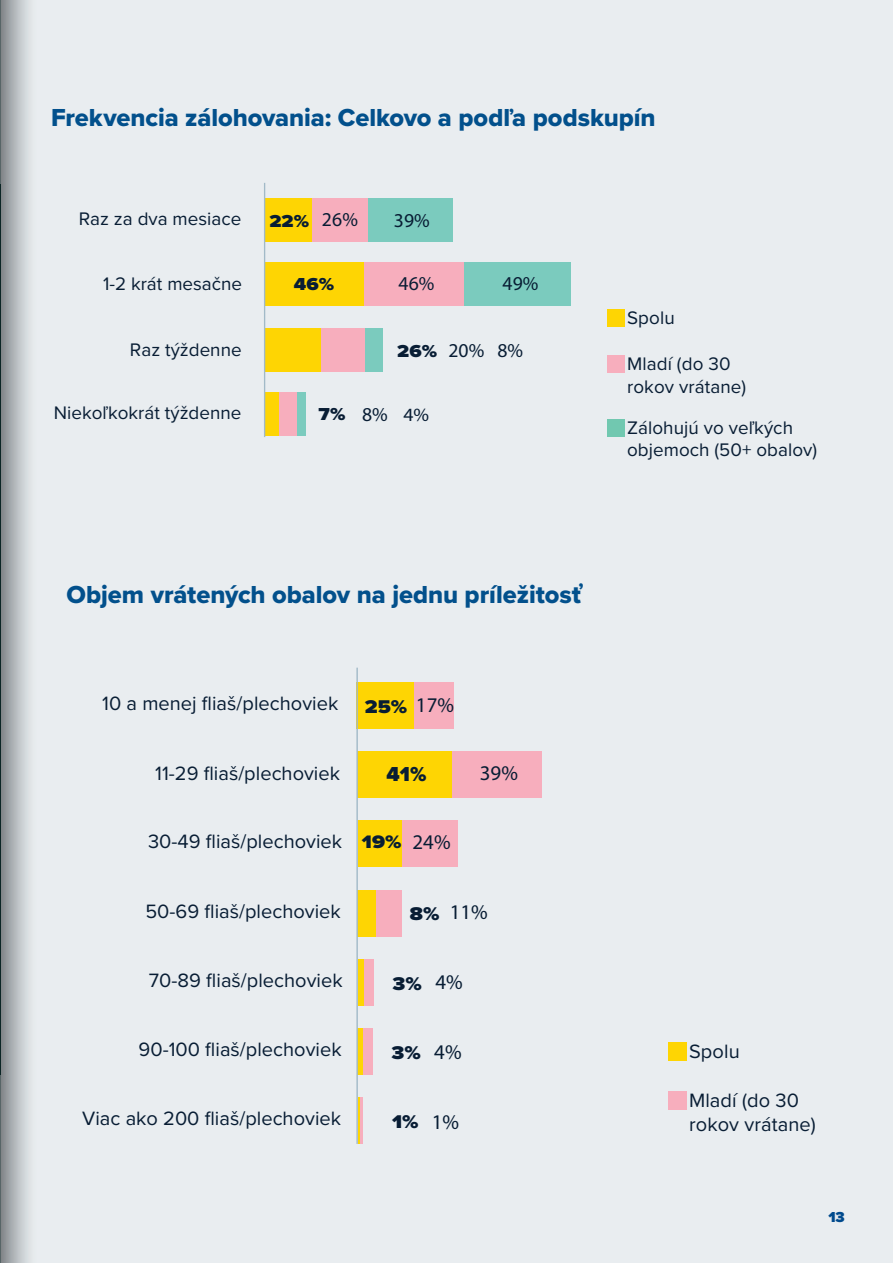
<style>
.page{position:relative;width:893px;height:1263px;background:#e9edf0}
.page>*{position:absolute;margin:0;border:0;box-sizing:border-box;transform-origin:0 0}
.t1{font:25.5px "Proxima Nova Extrabld";letter-spacing:-.005em;color:#02508c}
.t2{font:21px "Calibri";color:#081d34}
.t3{font:900 21px "Proxima Nova";color:#081d34}
.t4{font:20.1px/24px "Proxima Nova";color:#081d34}
.t5{font:19.65px "Calibri";letter-spacing:.005em;color:#081d34}
.t6{font:900 19.05px "Proxima Nova";color:#081d34;scale:1.1 1}
.t7{font:18.9px/22.6px "Proxima Nova";color:#081d34}
.t8{font:900 18px "Proxima Nova";color:#081d34;scale:1.1 1}
.t9{font:900 15px "Proxima Nova";color:#004a8d}
.s1{font-family:"Calibri";font-weight:400;font-size:19.65px}
.s2{font-family:"Proxima Nova";font-weight:900;font-size:18px}
.s3{font-family:"Calibri";font-weight:400;font-size:18.75px}
.s4{font-family:"Calibri";font-weight:400;font-size:21px}
.s5{font-weight:900;font-size:18.75px}
.s6{font-family:"Calibri";font-size:21px}
.s7{font-family:"Proxima Nova";font-weight:900;font-size:19.05px}
</style>
<div class="page">
<div style="left:607px;top:309px;width:18px;height:18px;background:#fed503"></div>
<div style="left:607px;top:355px;width:18px;height:17px;background:#f7aebd"></div>
<div style="left:607px;top:419px;width:18px;height:17px;background:#71c8b0"></div>
<div style="left:265px;top:198px;width:48px;height:43px;background:#fed503"></div>
<div style="left:312px;top:198px;width:57px;height:43px;background:#f7aebd"></div>
<div style="left:368px;top:198px;width:84px;height:43px;background:#7bcbbe"></div>
<div style="left:265px;top:263px;width:100px;height:43px;background:#fed503"></div>
<div style="left:364px;top:263px;width:100px;height:43px;background:#f7aebd"></div>
<div style="left:464px;top:263px;width:106px;height:43px;background:#7bcbbe"></div>
<div style="left:265px;top:328px;width:57px;height:44px;background:#fed503"></div>
<div style="left:322px;top:328px;width:43px;height:44px;background:#f7aebd"></div>
<div style="left:365px;top:328px;width:17px;height:44px;background:#7bcbbe"></div>
<div style="left:264px;top:392px;width:16px;height:44px;background:#fed503"></div>
<div style="left:280px;top:392px;width:17px;height:44px;background:#f7aebd"></div>
<div style="left:297px;top:392px;width:9px;height:44px;background:#7bcbbe"></div>
<hr style="left:264px;top:183px;width:1px;height:254px;background:#a2bac8">
<div style="left:668px;top:1042px;width:18px;height:19px;background:#fed503"></div>
<div style="left:668px;top:1091px;width:18px;height:18px;background:#f7aebd"></div>
<div style="left:358px;top:820px;width:43px;height:46px;background:#fed503"></div>
<div style="left:402px;top:820px;width:55px;height:46px;background:#f7aebd"></div>
<div style="left:357px;top:752px;width:94px;height:46px;background:#fed503"></div>
<div style="left:452px;top:752px;width:90px;height:46px;background:#f7aebd"></div>
<hr style="left:358px;top:1098px;width:2px;height:46px;background:#fed503">
<hr style="left:360px;top:1098px;width:2px;height:46px;background:#f7aebd">
<div style="left:358px;top:890px;width:18px;height:46px;background:#fed503"></div>
<div style="left:376px;top:890px;width:26px;height:46px;background:#f7aebd"></div>
<div style="left:357px;top:682px;width:57px;height:46px;background:#fed503"></div>
<div style="left:414px;top:682px;width:40px;height:46px;background:#f7aebd"></div>
<div style="left:357px;top:1028px;width:7px;height:47px;background:#fed503"></div>
<div style="left:363px;top:1028px;width:10px;height:47px;background:#f7aebd"></div>
<div style="left:358px;top:959px;width:7px;height:46px;background:#fed503"></div>
<div style="left:365px;top:959px;width:9px;height:46px;background:#f7aebd"></div>
<hr style="left:356px;top:668px;width:2px;height:476px;background:#a2bac8">
<img style="left:0;top:0;width:30px;height:1263px">
<img style="left:0;top:185px;width:1px;height:889px">
<p class="t1" style="left:51px;top:99px;width:606px">Frekvencia zálohovania: Celkovo a podľa podskupín</p>
<p class="t7" style="left:79px;top:207px;width:164px">Raz za dva mesiace</p>
<p class="t8" style="left:269px;top:207px;width:82px">22% <span class="s1">26%</span></p>
<p class="t5" style="left:394px;top:208px;width:37px">39%</p>
<p class="t7" style="left:103px;top:272px;width:141px">1-2 krát mesačne</p>
<p class="t8" style="left:294px;top:271px;width:38px">46%</p>
<p class="t5" style="left:398px;top:271px;width:37px">46%</p>
<p class="t5" style="left:503px;top:271px;width:37px">49%</p>
<p class="t7" style="left:130px;top:337px;width:113px">Raz týždenne</p>
<p class="t5" style="left:397px;top:338px;width:127px"><span class="s2">26%</span> 20% 8%</p>
<p class="t7" style="left:54px;top:400px;width:189px">Niekoľkokrát týždenne</p>
<p class="t8" style="left:319px;top:401px;width:102px">7% <span class="s1">8%</span> <span class="s3">4%</span></p>
<p class="t7" style="left:627px;top:306px;width:49px">Spolu</p>
<p class="t7" style="left:627px;top:352px;width:121px">Mladí (do 30 rokov vrátane)</p>
<p class="t7" style="left:627px;top:415px;width:192px">Zálohujú vo veľkých objemoch (50+ obalov)</p>
<p class="t1" style="left:67px;top:575px;width:517px">Objem vrátených obalov na jednu príležitosť</p>
<p class="t4" style="left:102px;top:690px;width:237px">10 a menej fliaš/plechoviek</p>
<p class="t6" style="left:365px;top:692px;width:83px">25% <span class="s4">17%</span></p>
<p class="t4" style="left:155px;top:760px;width:186px">11-29 fliaš/plechoviek</p>
<p class="t3" style="left:386px;top:758px;width:42px">41%</p>
<p class="t2" style="left:480px;top:760px;width:40px">39%</p>
<p class="t4" style="left:148px;top:829px;width:304px">30-49 fliaš/plechoviek <span class="s5">19%</span> <span class="s6">24%</span></p>
<p class="t4" style="left:145px;top:899px;width:197px">50-69 fliaš/plechoviek</p>
<p class="t2" style="left:410px;top:899px;width:79px"><span class="s7">8%</span> 11%</p>
<p class="t4" style="left:149px;top:967px;width:195px">70-89 fliaš/plechoviek</p>
<p class="t6" style="left:392px;top:969px;width:65px">3% <span class="s4">4%</span></p>
<p class="t4" style="left:139px;top:1036px;width:205px">90-100 fliaš/plechoviek</p>
<p class="t6" style="left:391px;top:1039px;width:65px">3% <span class="s4">4%</span></p>
<p class="t4" style="left:82px;top:1106px;width:260px">Viac ako 200 fliaš/plechoviek</p>
<p class="t6" style="left:392px;top:1108px;width:62px">1% <span class="s4">1%</span></p>
<p class="t4" style="left:689px;top:1039px;width:52px">Spolu</p>
<p class="t4" style="left:689px;top:1087px;width:128px">Mladí (do 30 rokov vrátane)</p>
<p class="t9" style="left:828px;top:1205px;width:18px">13</p>
</div>
